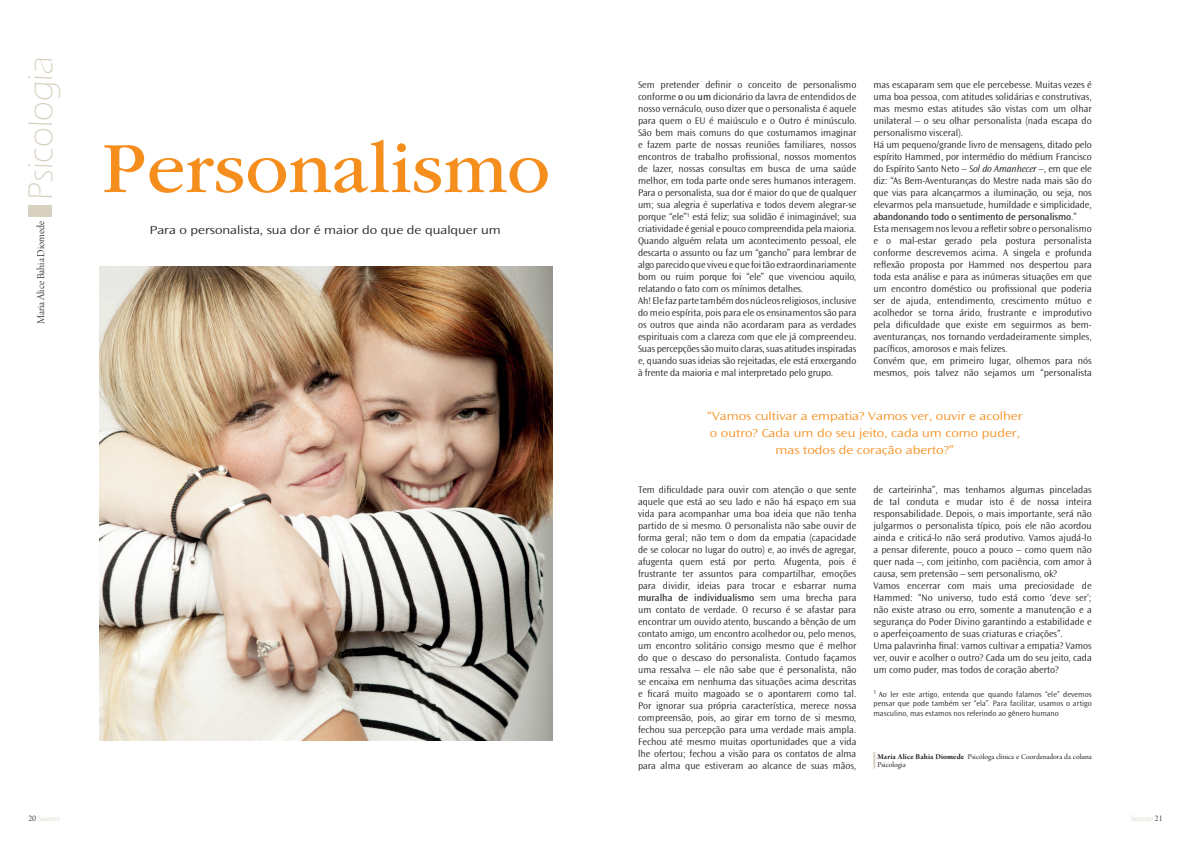
<style>
.page{position:relative;width:1191px;height:842px;background:#fff}
.page>*{position:absolute;margin:0;border:0;box-sizing:border-box;transform-origin:0 0}
.t1{font:75px "ITC Garamond Std";color:#f68e1e}
.t2{font:300 35px "Eras ITC";color:#d8d0c0}
.t3{font:300 expanded 12px/17px "Ocean Sans Std";color:#f68e1e;text-align:center}
.t4{font:300 expanded 12px "Ocean Sans Std";color:#231f20}
.t5{font:11px "Arno Pro Light Display";color:#231f20}
.t6{font:300 10px/12px "Ocean Sans Std";color:#231f20}
.t7{font:9px "Arno Pro Light Italic Display";letter-spacing:-.005em;color:#d8d0c0}
.t8{font:300 8px/9.6px "Ocean Sans Std";letter-spacing:.005em;color:#231f20;text-align:justify}
.t9{font:8px/8px "Arno Pro Display";color:#231f20}
.s1{font-weight:400}
.s2{font-style:italic}
.s3{font-family:"Arno Pro Bold Display"}
.s4{font-family:"Arno Pro Light Display";color:#231f20}
</style>
<div class="page">
<img style="left:100px;top:266px;width:453px;height:475px">
<div style="left:29px;top:205px;width:23px;height:12px;background:#d8d0c0"></div>
<svg style="left:873px;top:752px;width:2px;height:16px"></svg>
<h2 class="t2" style="left:21px;top:200px;width:144px;rotate:-90deg">Psicologia</h2>
<p class="t5" style="left:35px;top:324px;width:105px;rotate:-90deg">Maria Alice Bahia Diomede</p>
<h1 class="t1" style="left:102px;top:127px;width:449px">Personalismo</h1>
<p class="t4" style="left:150px;top:223px;width:352px">Para o personalista, sua dor é maior do que de qualquer um</p>
<p class="t6" style="left:638px;top:79px;width:220px">Sem pretender definir o conceito de personalismo conforme <span class="s1">o</span> ou <span class="s1">um</span> dicionário da lavra de entendidos de nosso vernáculo, ouso dizer que o personalista é aquele para quem o EU é maiúsculo e o Outro é minúsculo.<br>São bem mais comuns do que costumamos imaginar e fazem parte de nossas reuniões familiares, nossos encontros de trabalho profissional, nossos momentos de lazer, nossas consultas em busca de uma saúde melhor, em toda parte onde seres humanos interagem.<br>Para o personalista, sua dor é maior do que de qualquer um; sua alegria é superlativa e todos devem alegrar-se porque “ele”<sup>1</sup> está feliz; sua solidão é inimaginável; sua criatividade é genial e pouco compreendida pela maioria.<br>Quando alguém relata um acontecimento pessoal, ele descarta o assunto ou faz um “gancho” para lembrar de algo parecido que viveu e que foi tão extraordinariamente bom ou ruim porque foi “ele” que vivenciou aquilo, relatando o fato com os mínimos detalhes.<br>Ah! Ele faz parte também dos núcleos religiosos, inclusive do meio espírita, pois para ele os ensinamentos são para os outros que ainda não acordaram para as verdades espirituais com a clareza com que ele já compreendeu.<br>Suas percepções são muito claras, suas atitudes inspiradas e, quando suas ideias são rejeitadas, ele está enxergando à frente da maioria e mal interpretado pelo grupo.</p>
<p class="t6" style="left:873px;top:79px;width:220px">mas escaparam sem que ele percebesse. Muitas vezes é uma boa pessoa, com atitudes solidárias e construtivas, mas mesmo estas atitudes são vistas com um olhar unilateral – o seu olhar personalista (nada escapa do personalismo visceral).<br>Há um pequeno/grande livro de mensagens, ditado pelo espírito Hammed, por intermédio do médium Francisco do Espírito Santo Neto – <span class="s2">Sol do Amanhecer</span> –, em que ele diz: “As Bem-Aventuranças do Mestre nada mais são do que vias para alcançarmos a iluminação, ou seja, nos elevarmos pela mansuetude, humildade e simplicidade, <span class="s1">abandonando todo o sentimento de personalismo</span>.” Esta mensagem nos levou a refletir sobre o personalismo e o mal-estar gerado pela postura personalista conforme descrevemos acima. A singela e profunda reflexão proposta por Hammed nos despertou para toda esta análise e para as inúmeras situações em que um encontro doméstico ou profissional que poderia ser de ajuda, entendimento, crescimento mútuo e acolhedor se torna árido, frustrante e improdutivo pela dificuldade que existe em seguirmos as bem&shy;aventuranças, nos tornando verdadeiramente simples, pacíficos, amorosos e mais felizes.<br>Convém que, em primeiro lugar, olhemos para nós mesmos, pois talvez não sejamos um “personalista</p>
<p class="t3" style="left:707px;top:408px;width:317px">“Vamos cultivar a empatia? Vamos ver, ouvir e acolher o outro? Cada um do seu jeito, cada um como puder, mas todos de coração aberto?”</p>
<p class="t6" style="left:638px;top:484px;width:220px;text-align:justify">Tem dificuldade para ouvir com atenção o que sente aquele que está ao seu lado e não há espaço em sua vida para acompanhar uma boa ideia que não tenha partido de si mesmo. O personalista não sabe ouvir de forma geral; não tem o dom da empatia (capacidade de se colocar no lugar do outro) e, ao invés de agregar, afugenta quem está por perto. Afugenta, pois é frustrante ter assuntos para compartilhar, emoções para dividir, ideias para trocar e esbarrar numa <span class="s1">muralha de individualismo</span> sem uma brecha para um contato de verdade. O recurso é se afastar para encontrar um ouvido atento, buscando a bênção de um contato amigo, um encontro acolhedor ou, pelo menos, um encontro solitário consigo mesmo que é melhor do que o descaso do personalista. Contudo façamos uma ressalva – ele não sabe que é personalista, não se encaixa em nenhuma das situações acima descritas e ficará muito magoado se o apontarem como tal.<br>Por ignorar sua própria característica, merece nossa compreensão, pois, ao girar em torno de si mesmo, fechou sua percepção para uma verdade mais ampla.<br>Fechou até mesmo muitas oportunidades que a vida lhe ofertou; fechou a visão para os contatos de alma para alma que estiveram ao alcance de suas mãos,</p>
<p class="t6" style="left:873px;top:484px;width:220px">de carteirinha”, mas tenhamos algumas pinceladas de tal conduta e mudar isto é de nossa inteira responsabilidade. Depois, o mais importante, será não julgarmos o personalista típico, pois ele não acordou ainda e criticá-lo não será produtivo. Vamos ajudá-lo a pensar diferente, pouco a pouco – como quem não quer nada –, com jeitinho, com paciência, com amor à causa, sem pretensão – sem personalismo, ok?<br>Vamos encerrar com mais uma preciosidade de Hammed: “No universo, tudo está como ‘deve ser’; não existe atraso ou erro, somente a manutenção e a segurança do Poder Divino garantindo a estabilidade e o aperfeiçoamento de suas criaturas e criações”.<br>Uma palavrinha final: vamos cultivar a empatia? Vamos ver, ouvir e acolher o outro? Cada um do seu jeito, cada um como puder, mas todos de coração aberto?</p>
<p class="t8" style="left:873px;top:689px;width:220px"><sup>1</sup> Ao ler este artigo, entenda que quando falamos “ele” devemos pensar que pode também ser “ela”. Para facilitar, usamos o artigo masculino, mas estamos nos referindo ao gênero humano</p>
<p class="t9" style="left:877px;top:753px;width:216px"><span class="s3">Maria Alice Bahia Diomede</span> Psicóloga clínica e Coordenadora da coluna<br>Psicologia</p>
<p class="t7" style="left:28px;top:813px;width:33px"><span class="s4">20</span> Seareiro</p>
<p class="t7" style="left:1130px;top:813px;width:33px">Seareiro <span class="s4">21</span></p>
</div>
